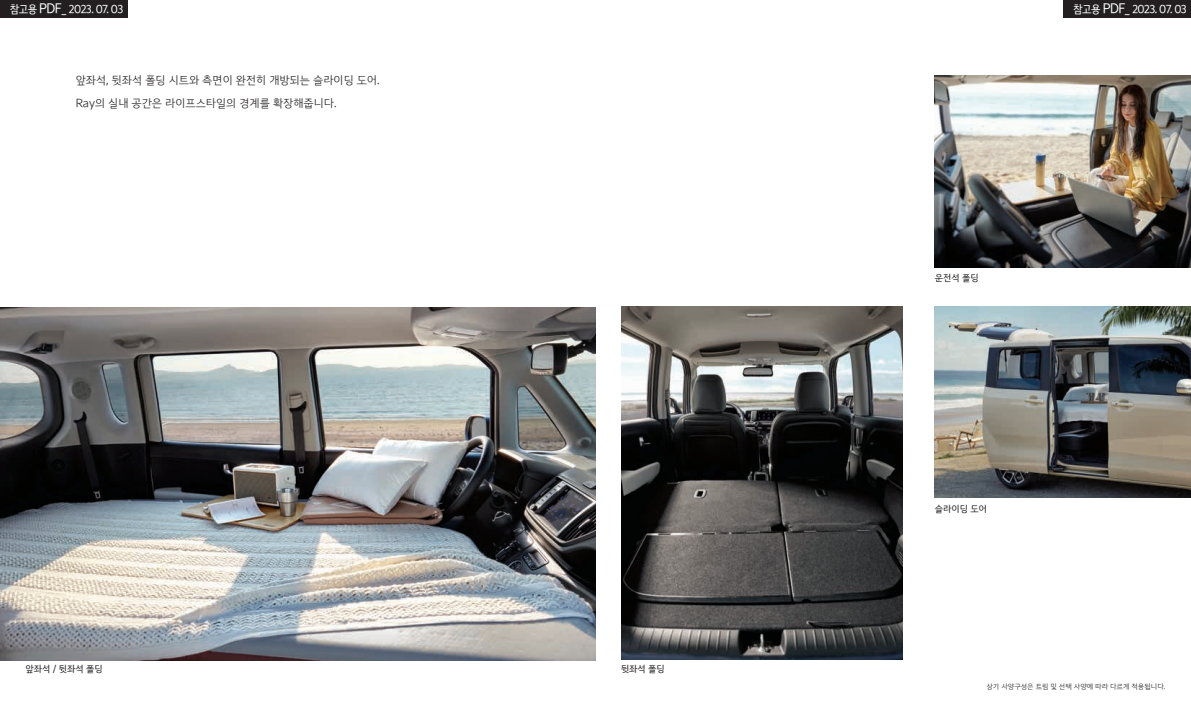
<style>
.page{position:relative;width:1191px;height:709px;background:#fff}
.page>*{position:absolute;margin:0;border:0;box-sizing:border-box;transform-origin:0 0}
.t1{font:11px/23px "Kia Signature OTF Light";letter-spacing:-.005em;color:#231f20}
.t2{font:11px "Kia Signature OTF Regular";letter-spacing:-.05em;color:#fff;scale:.93 1}
.t3{font:9px "Kia Signature OTF Regular";letter-spacing:-.01em;color:#262324}
.t4{font:7px "Kia Signature OTF Light";letter-spacing:-.005em;color:#231f20}
.s1{font-size:13px}
</style>
<div class="page">
<img style="left:0;top:307px;width:595px;height:353px">
<img style="left:934px;top:76px;width:257px;height:191px">
<img style="left:934px;top:306px;width:257px;height:191px">
<img style="left:621px;top:306px;width:281px;height:354px">
<div style="left:0;top:0;width:128px;height:17px;background:#231f20"></div>
<div style="left:1063px;top:0;width:128px;height:17px;background:#231f20"></div>
<p class="t2" style="left:10px;top:1px;width:124px">참고용 <span class="s1">PDF</span>_ 2023. 07. 03</p>
<p class="t2" style="left:1073px;top:1px;width:124px">참고용 <span class="s1">PDF</span>_ 2023. 07. 03</p>
<p class="t1" style="left:76px;top:68px;width:305px">앞좌석, 뒷좌석 폴딩 시트와 측면이 완전히 개방되는 슬라이딩 도어.<br>Ray의 실내 공간은 라이프스타일의 경계를 확장해줍니다.</p>
<p class="t3" style="left:26px;top:662px;width:79px">앞좌석 / 뒷좌석 폴딩</p>
<p class="t3" style="left:621px;top:662px;width:45px">뒷좌석 폴딩</p>
<p class="t3" style="left:934px;top:271px;width:45px">운전석 폴딩</p>
<p class="t3" style="left:934px;top:502px;width:54px">슬라이딩 도어</p>
<p class="t4" style="left:986px;top:681px;width:180px">상기 사양구성은 트림 및 선택 사양에 따라 다르게 적용됩니다.</p>
</div>
